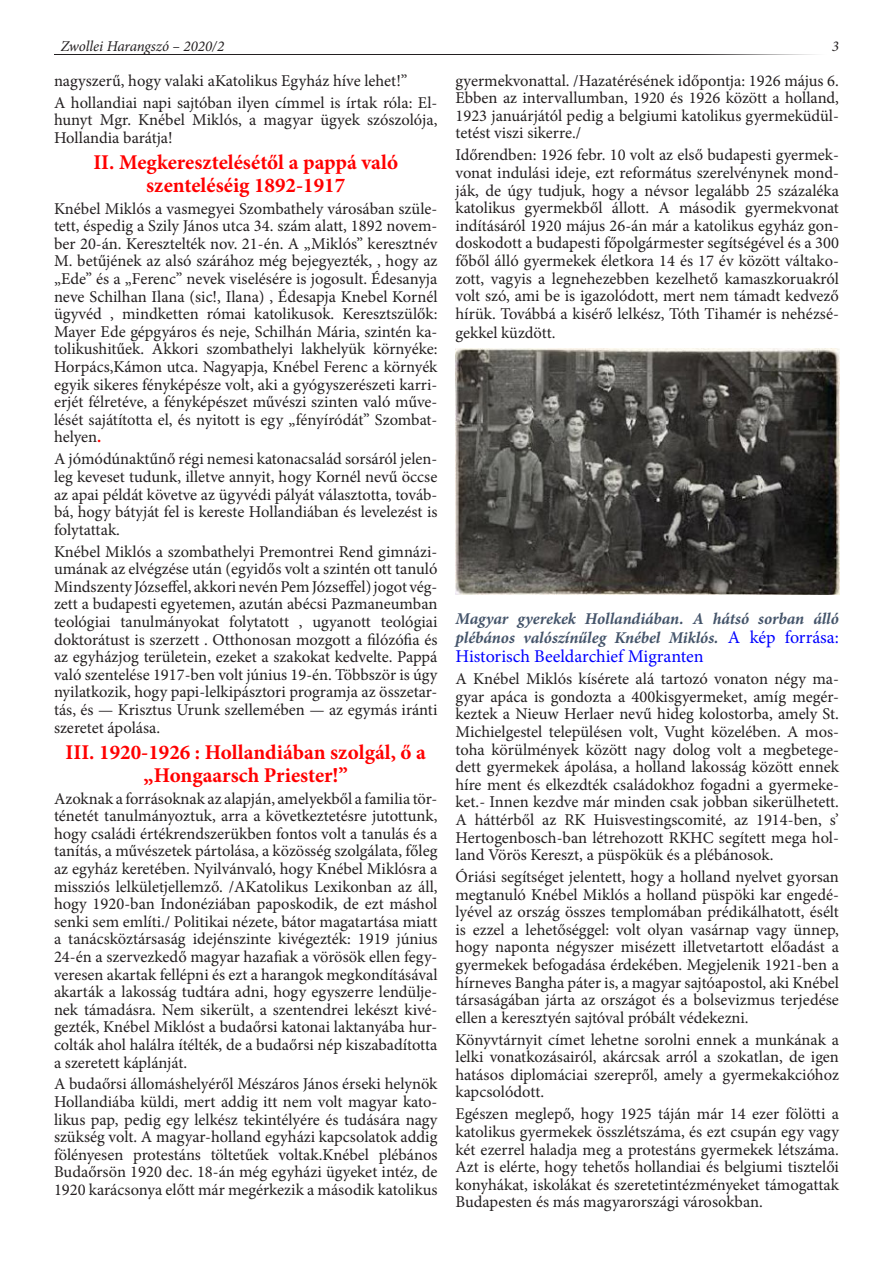
<style>
.page{position:relative;width:893px;height:1263px;background:#fff}
.page>*{position:absolute;margin:0;border:0;box-sizing:border-box;transform-origin:0 0}
.t1{font:700 21px/22.4px "Minion Pro";color:#f00;text-align:center}
.t2{font:18px "Minion Pro";letter-spacing:-.005em;color:#00f}
.t3{font:16.5px/17.5px "Minion Pro";color:#231f20;text-align:justify}
.t4{font:italic 700 16.5px/19.2px "Minion Pro";letter-spacing:-.005em;color:#44546a}
.t5{font:italic 15px "Minion Pro";letter-spacing:-.005em;color:#231f20}
.s1{font-weight:700;color:#f00}
.s2{font-weight:400;font-style:normal;font-size:18px;color:#00f}
</style>
<div class="page">
<img style="left:54px;top:54px;width:762px;height:1px">
<img style="left:456px;top:349px;width:383px;height:245px">
<p class="t5" style="left:61px;top:36px;width:165px">Zwollei Harangszó – 2020/2</p>
<p class="t5" style="left:832px;top:36px;width:9px">3</p>
<p class="t3" style="left:54px;top:72px;width:355px">nagyszerű, hogy valaki aKatolikus Egyház híve lehet!”</p>
<p class="t3" style="left:54px;top:94px;width:385px">A hollandiai napi sajtóban ilyen címmel is írtak róla: El&shy;hunyt Mgr. Knébel Miklós, a magyar ügyek szószolója, Hollandia barátja!</p>
<p class="t1" style="left:93px;top:151px;width:306px">II. Megkeresztelésétől a pappá való szenteléséig 1892-1917</p>
<p class="t3" style="left:54px;top:200px;width:385px">Knébel Miklós a vasmegyei Szombathely városában szüle&shy;tett, éspedig a Szily János utca 34. szám alatt, 1892 novem&shy;ber 20-án. Keresztelték nov. 21-én. A „Miklós” keresztnév M. betűjének az alsó szárához még bejegyezték, , hogy az „Ede” és a „Ferenc” nevek viselésére is jogosult. Édesanyja neve Schilhan Ilana (sic!, Ilana) , Édesapja Knebel Kornél ügyvéd , mindketten római katolikusok. Keresztszülők:<br>Mayer Ede gépgyáros és neje, Schilhán Mária, szintén ka&shy;tolikushitűek. Akkori szombathelyi lakhelyük környéke:<br>Horpács,Kámon utca. Nagyapja, Knébel Ferenc a környék egyik sikeres fényképésze volt, aki a gyógyszerészeti karri&shy;erjét félretéve, a fényképészet művészi szinten való műve&shy;lését sajátította el, és nyitott is egy „fényíródát” Szombat&shy;helyen<span class="s1">.</span></p>
<p class="t3" style="left:54px;top:450px;width:385px">A jómódúnaktűnő régi nemesi katonacsalád sorsáról jelen&shy;leg keveset tudunk, illetve annyit, hogy Kornél nevű öccse az apai példát követve az ügyvédi pályát választotta, továb&shy;bá, hogy bátyját fel is kereste Hollandiában és levelezést is folytattak.</p>
<p class="t3" style="left:54px;top:543px;width:385px">Knébel Miklós a szombathelyi Premontrei Rend gimnázi&shy;umának az elvégzése után (egyidős volt a szintén ott tanuló Mindszenty Józseffel, akkori nevén Pem Józseffel) jogot vég&shy;zett a budapesti egyetemen, azután abécsi Pazmaneumban teológiai tanulmányokat folytatott , ugyanott teológiai doktorátust is szerzett . Otthonosan mozgott a filózófia és az egyházjog területein, ezeket a szakokat kedvelte. Pappá való szentelése 1917-ben volt június 19-én. Többször is úgy nyilatkozik, hogy papi-lelkipásztori programja az összetar&shy;tás, és — Krisztus Urunk szellemében — az egymás iránti szeretet ápolása.</p>
<p class="t1" style="left:65px;top:741px;width:362px">III. 1920-1926 : Hollandiában szolgál, ő a „Hongaarsch Priester!”</p>
<p class="t3" style="left:54px;top:789px;width:385px">Azoknak a forrásoknak az alapján, amelyekből a familia tör&shy;ténetét tanulmányoztuk, arra a következtetésre jutottunk, hogy családi értékrendszerükben fontos volt a tanulás és a tanítás, a művészetek pártolása, a közösség szolgálata, főleg az egyház keretében. Nyilvánvaló, hogy Knébel Miklósra a missziós lelkületjellemző. /AKatolikus Lexikonban az áll, hogy 1920-ban Indonéziában paposkodik, de ezt máshol senki sem említi./ Politikai nézete, bátor magatartása miatt a tanácsköztársaság idejénszinte kivégezték: 1919 június 24-én a szervezkedő magyar hazafiak a vörösök ellen fegy&shy;veresen akartak fellépni és ezt a harangok megkondításával akarták a lakosság tudtára adni, hogy egyszerre lendülje&shy;nek támadásra. Nem sikerült, a szentendrei lekészt kivé&shy;gezték, Knébel Miklóst a budaőrsi katonai laktanyába hur&shy;colták ahol halálra ítélték, de a budaőrsi nép kiszabadította a szeretett káplánját.</p>
<p class="t3" style="left:54px;top:1075px;width:385px">A budaőrsi állomáshelyéről Mészáros János érseki helynök Hollandiába küldi, mert addig itt nem volt magyar kato&shy;likus pap, pedig egy lelkész tekintélyére és tudására nagy szükség volt. A magyar-holland egyházi kapcsolatok addig fölényesen protestáns töltetűek voltak.Knébel plébános Budaőrsön 1920 dec. 18-án még egyházi ügyeket intéz, de 1920 karácsonya előtt már megérkezik a második katolikus</p>
<p class="t3" style="left:455px;top:72px;width:385px">gyermekvonattal. /Hazatérésének időpontja: 1926 május 6.<br>Ebben az intervallumban, 1920 és 1926 között a holland, 1923 januárjától pedig a belgiumi katolikus gyermeküdül&shy;tetést viszi sikerre./</p>
<p class="t3" style="left:455px;top:146px;width:385px">Időrendben: 1926 febr. 10 volt az első budapesti gyermek&shy;vonat indulási ideje, ezt református szerelvénynek mond&shy;ják, de úgy tudjuk, hogy a névsor legalább 25 százaléka katolikus gyermekből állott. A második gyermekvonat indításáról 1920 május 26-án már a katolikus egyház gon&shy;doskodott a budapesti főpolgármester segítségével és a 300 főből álló gyermekek életkora 14 és 17 év között váltako&shy;zott, vagyis a legnehezebben kezelhető kamaszkoruakról volt szó, ami be is igazolódott, mert nem támadt kedvező hírük. Továbbá a kisérő lelkész, Tóth Tihamér is nehézsé-</p>
<p class="t3" style="left:455px;top:324px;width:102px">gekkel küzdött.</p>
<p class="t4" style="left:455px;top:609px;width:385px">Magyar gyerekek Hollandiában. A hátsó sorban álló plébános valószínűleg Knébel Miklós. <span class="s2">A kép forrása:</span></p>
<p class="t2" style="left:455px;top:644px;width:250px">Historisch Beeldarchief Migranten</p>
<p class="t3" style="left:455px;top:670px;width:385px">A Knébel Miklós kísérete alá tartozó vonaton négy ma&shy;gyar apáca is gondozta a 400kisgyermeket, amíg megér&shy;keztek a Nieuw Herlaer nevű hideg kolostorba, amely St.<br>Michielgestel településen volt, Vught közelében. A mos&shy;toha körülmények között nagy dolog volt a megbetege&shy;dett gyermekek ápolása, a holland lakosság között ennek híre ment és elkezdték családokhoz fogadni a gyermeke&shy;ket.- Innen kezdve már minden csak jobban sikerülhetett.<br>A háttérből az RK Huisvestingscomité, az 1914-ben, s’ Hertogenbosch-ban létrehozott RKHC segített mega hol&shy;land Vörös Kereszt, a püspökük és a plébánosok.</p>
<p class="t3" style="left:455px;top:868px;width:385px">Óriási segítséget jelentett, hogy a holland nyelvet gyorsan megtanuló Knébel Miklós a holland püspöki kar engedé&shy;lyével az ország összes templomában prédikálhatott, ésélt is ezzel a lehetőséggel: volt olyan vasárnap vagy ünnep, hogy naponta négyszer misézett illetvetartott előadást a gyermekek befogadása érdekében. Megjelenik 1921-ben a hírneves Bangha páter is, a magyar sajtóapostol, aki Knébel társaságában járta az országot és a bolsevizmus terjedése ellen a keresztyén sajtóval próbált védekezni.</p>
<p class="t3" style="left:455px;top:1031px;width:385px">Könyvtárnyit címet lehetne sorolni ennek a munkának a lelki vonatkozásairól, akárcsak arról a szokatlan, de igen hatásos diplomáciai szerepről, amely a gyermekakcióhoz kapcsolódott.</p>
<p class="t3" style="left:455px;top:1105px;width:385px">Egészen meglepő, hogy 1925 táján már 14 ezer fölötti a katolikus gyermekek összlétszáma, és ezt csupán egy vagy két ezerrel haladja meg a protestáns gyermekek létszáma.<br>Azt is elérte, hogy tehetős hollandiai és belgiumi tisztelői konyhákat, iskolákat és szeretetintézményeket támogattak Budapesten és más magyarországi városokban.</p>
</div>
